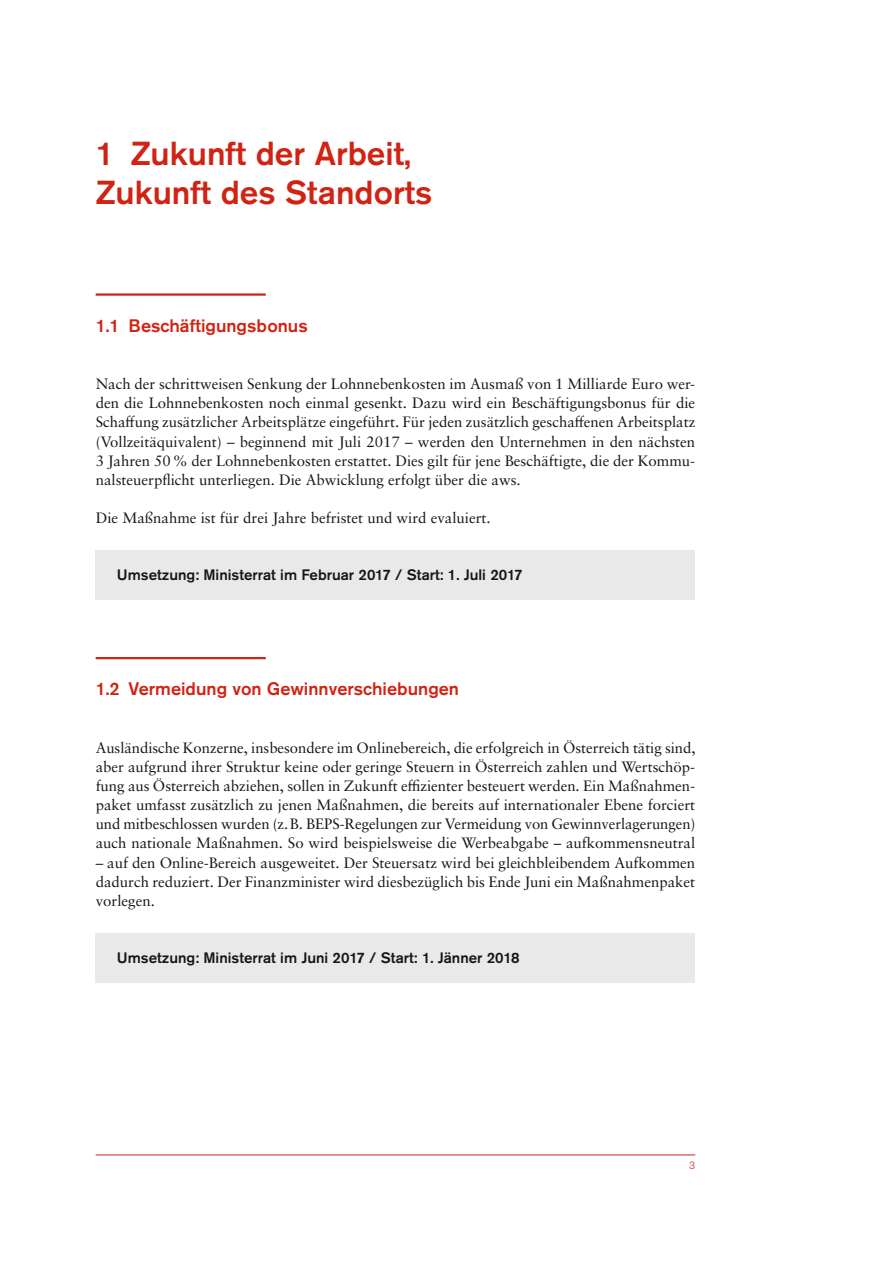
<style>
.page{position:relative;width:893px;height:1263px;background:#fff}
.page>*{position:absolute;margin:0;border:0;box-sizing:border-box;transform-origin:0 0}
.t1{font:500 33px/39px "Akzidenz Grotesk Pro";color:#d12314}
.t2{font:500 18px "Akzidenz Grotesk Pro";color:#d12314}
.t3{font:15px/19.2px "Sabon LT Pro";color:#151616;text-align:justify}
.t4{font:500 15px "Akzidenz Grotesk Pro";color:#151616}
.t5{font:300 10.5px "Akzidenz Grotesk Pro";color:#d12314}
</style>
<div class="page">
<hr style="left:96px;top:1154px;width:599px;height:1px;background:#d12314">
<hr style="left:96px;top:293px;width:170px;height:3px;background:#d12314">
<div style="left:96px;top:550px;width:599px;height:50px;background:#e9e9e9"></div>
<hr style="left:96px;top:657px;width:170px;height:2px;background:#d12314">
<div style="left:96px;top:933px;width:599px;height:49px;background:#e9e9e9"></div>
<h1 class="t1" style="left:96px;top:133px;width:338px">1 Zukunft der Arbeit,<br>Zukunft des Standorts</h1>
<p class="t2" style="left:96px;top:314px;width:214px">1.1 Beschäftigungsbonus</p>
<p class="t3" style="left:96px;top:374px;width:601px">Nach der schrittweisen Senkung der Lohnnebenkosten im Ausmaß von 1 Milliarde Euro wer&shy;den die Lohnnebenkosten noch einmal gesenkt. Dazu wird ein Beschäftigungsbonus für die Schaffung zusätzlicher Arbeitsplätze eingeführt. Für jeden zusätzlich geschaffenen Arbeitsplatz (Vollzeitäquivalent) – beginnend mit Juli 2017 – werden den Unternehmen in den nächsten 3 Jahren 50% der Lohnnebenkosten erstattet. Dies gilt für jene Beschäftigte, die der Kommu&shy;nalsteuerpflicht unterliegen. Die Abwicklung erfolgt über die aws.</p>
<p class="t3" style="left:96px;top:508px;width:397px">Die Maßnahme ist für drei Jahre befristet und wird evaluiert.</p>
<p class="t4" style="left:117px;top:565px;width:407px">Umsetzung: Ministerrat im Februar 2017 / Start: 1. Juli 2017</p>
<p class="t2" style="left:96px;top:677px;width:365px">1.2 Vermeidung von Gewinnverschiebungen</p>
<p class="t3" style="left:96px;top:737px;width:601px">Ausländische Konzerne, insbesondere im Onlinebereich, die erfolgreich in Österreich tätig sind, aber aufgrund ihrer Struktur keine oder geringe Steuern in Österreich zahlen und Wertschöp&shy;fung aus Österreich abziehen, sollen in Zukunft effizienter besteuert werden. Ein Maßnahmen&shy;paket umfasst zusätzlich zu jenen Maßnahmen, die bereits auf internationaler Ebene forciert und mitbeschlossen wurden (z.B. BEPS-Regelungen zur Vermeidung von Gewinnverlagerungen) auch nationale Maßnahmen. So wird beispielsweise die Werbeabgabe – aufkommensneutral</p>
<p class="t3" style="left:96px;top:852px;width:601px">– auf den Online-Bereich ausgeweitet. Der Steuersatz wird bei gleichbleibendem Aufkommen dadurch reduziert. Der Finanzminister wird diesbezüglich bis Ende Juni ein Maßnahmenpaket vorlegen.</p>
<p class="t4" style="left:117px;top:948px;width:404px">Umsetzung: Ministerrat im Juni 2017 / Start: 1. Jänner 2018</p>
<p class="t5" style="left:689px;top:1158px;width:8px">3</p>
</div>
